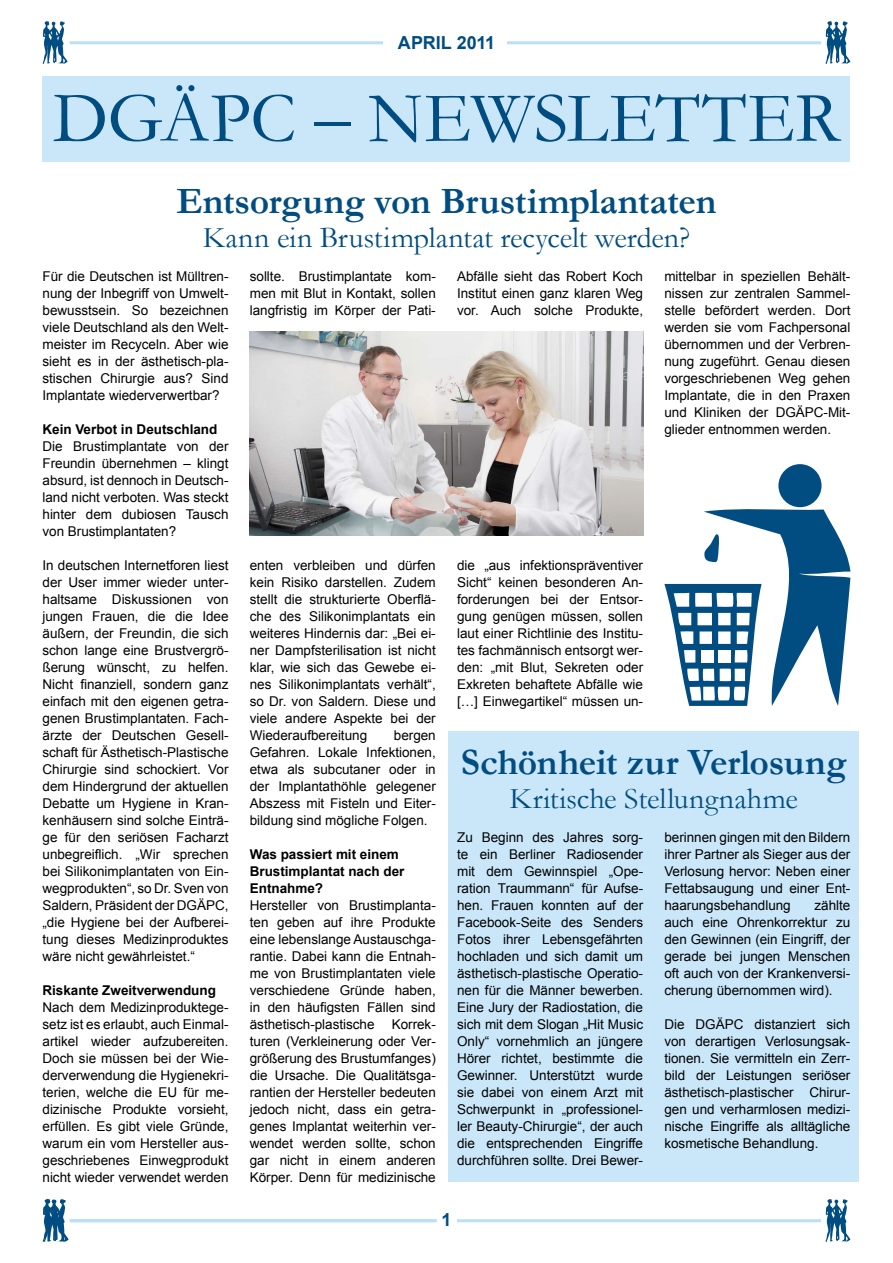
<style>
.page{position:relative;width:893px;height:1263px;background:#fff}
.page>*{position:absolute;margin:0;border:0;box-sizing:border-box;transform-origin:0 0}
.t1{font:72px "Garamond";letter-spacing:-.005em;color:#014d81}
.t2{font:700 37.5px "Garamond";letter-spacing:-.005em;color:#014d81}
.t3{font:30px "Garamond";color:#014d81}
.t4{font:700 18px "Arial";color:#014d81}
.t5{font:13.5px/17px "Arial";color:#000;text-align:justify}
.t6{font:700 13.5px/17px "Arial";color:#000}
</style>
<div class="page">
<svg style="left:507px;top:21px;width:343px;height:43px"></svg>
<svg style="left:42px;top:21px;width:341px;height:43px"></svg>
<svg style="left:457px;top:1199px;width:393px;height:43px"></svg>
<svg style="left:42px;top:1199px;width:395px;height:43px"></svg>
<div style="left:43px;top:77px;width:807px;height:85px;background:#cae7f9"></div>
<div style="left:449px;top:731px;width:410px;height:451px;background:#cae7f9"></div>
<img style="left:250px;top:332px;width:393px;height:204px">
<div style="left:778px;top:464px;width:43px;height:43px;background:#014d81;border-radius:50%"></div>
<svg style="left:664px;top:507px;width:186px;height:199px"></svg>
<h3 class="t4" style="left:398px;top:31px;width:99px">April 2011</h3>
<h1 class="t1" style="left:53px;top:70px;width:789px">DGÄPC – NEWSLETTER</h1>
<h2 class="t2" style="left:176px;top:175px;width:542px">Entsorgung von Brustimplantaten</h2>
<h3 class="t3" style="left:203px;top:217px;width:489px">Kann ein Brustimplantat recycelt werden?</h3>
<p class="t5" style="left:43px;top:268px;width:188px">Für die Deutschen ist Mülltren&shy;nung der Inbegriff von Umwelt&shy;bewusstsein. So bezeichnen viele Deutschland als den Welt&shy;meister im Recyceln. Aber wie sieht es in der ästhetisch-pla&shy;stischen Chirurgie aus? Sind Implantate wiederverwertbar?</p>
<p class="t6" style="left:43px;top:421px;width:176px">Kein Verbot in Deutschland</p>
<p class="t5" style="left:43px;top:438px;width:188px">Die Brustimplantate von der Freundin übernehmen – klingt absurd, ist dennoch in Deutsch&shy;land nicht verboten. Was steckt hinter dem dubiosen Tausch von Brustimplantaten?</p>
<p class="t5" style="left:43px;top:557px;width:188px">In deutschen Internetforen liest der User immer wieder unter&shy;haltsame Diskussionen von jungen Frauen, die die Idee äußern, der Freundin, die sich schon lange eine Brustvergrö&shy;ßerung wünscht, zu helfen.<br>Nicht finanziell, sondern ganz einfach mit den eigenen getra&shy;genen Brustimplantaten. Fach&shy;ärzte der Deutschen Gesell&shy;schaft für Ästhetisch-Plastische Chirurgie sind schockiert. Vor dem Hindergrund der aktuellen Debatte um Hygiene in Kran&shy;kenhäusern sind solche Einträ&shy;ge für den seriösen Facharzt unbegreiflich. „Wir sprechen bei Silikonimplantaten von Ein&shy;wegprodukten“, so Dr. Sven von Saldern, Präsident der DGÄPC, „die Hygiene bei der Aufberei&shy;tung dieses Medizinproduktes wäre nicht gewährleistet.“</p>
<p class="t6" style="left:43px;top:982px;width:175px">Riskante Zweitverwendung</p>
<p class="t5" style="left:43px;top:999px;width:188px">Nach dem Medizinproduktege&shy;setz ist es erlaubt, auch Einmal&shy;artikel wieder aufzubereiten.<br>Doch sie müssen bei der Wie&shy;derverwendung die Hygienekri&shy;terien, welche die EU für me&shy;dizinische Produkte vorsieht, erfüllen. Es gibt viele Gründe, warum ein vom Hersteller aus&shy;geschriebenes Einwegprodukt nicht wieder verwendet werden</p>
<p class="t5" style="left:457px;top:268px;width:188px">Abfälle sieht das Robert Koch Institut einen ganz klaren Weg vor. Auch solche Produkte,</p>
<p class="t5" style="left:250px;top:268px;width:188px">sollte. Brustimplantate kom&shy;men mit Blut in Kontakt, sollen langfristig im Körper der Pati-</p>
<p class="t5" style="left:664px;top:268px;width:188px">mittelbar in speziellen Behält&shy;nissen zur zentralen Sammel&shy;stelle befördert werden. Dort werden sie vom Fachpersonal übernommen und der Verbren&shy;nung zugeführt. Genau diesen vorgeschriebenen Weg gehen Implantate, die in den Praxen und Kliniken der DGÄPC-Mit&shy;glieder entnommen werden.</p>
<p class="t5" style="left:457px;top:557px;width:188px">die „aus infektionspräventiver Sicht“ keinen besonderen An&shy;forderungen bei der Entsor&shy;gung genügen müssen, sollen laut einer Richtlinie des Institu&shy;tes fachmännisch entsorgt wer&shy;den: „mit Blut, Sekreten oder Exkreten behaftete Abfälle wie […] Einwegartikel“ müssen un-</p>
<p class="t5" style="left:250px;top:557px;width:188px">enten verbleiben und dürfen kein Risiko darstellen. Zudem stellt die strukturierte Oberflä&shy;che des Silikonimplantats ein weiteres Hindernis dar: „Bei ei&shy;ner Dampfsterilisation ist nicht klar, wie sich das Gewebe ei&shy;nes Silikonimplantats verhält“, so Dr. von Saldern. Diese und viele andere Aspekte bei der Wiederaufbereitung</p>
<p class="t5" style="left:250px;top:727px;width:188px;text-indent:144px">bergen Gefahren. Lokale Infektionen, etwa als subcutaner oder in der Implantathöhle gelegener Abszess mit Fisteln und Eiter&shy;bildung sind mögliche Folgen.</p>
<p class="t6" style="left:250px;top:846px;width:156px">Was passiert mit einem<br>Brustimplantat nach der<br>Entnahme?</p>
<p class="t5" style="left:250px;top:897px;width:188px">Hersteller von Brustimplanta&shy;ten geben auf ihre Produkte eine lebenslange Austauschga&shy;rantie. Dabei kann die Entnah&shy;me von Brustimplantaten viele verschiedene Gründe haben, in den häufigsten Fällen sind ästhetisch-plastische</p>
<h2 class="t2" style="left:461px;top:737px;width:387px">Schönheit zur Verlosung</h2>
<h3 class="t3" style="left:509px;top:778px;width:290px">Kritische Stellungnahme</h3>
<p class="t5" style="left:457px;top:829px;width:188px">Zu Beginn des Jahres sorg&shy;te ein Berliner Radiosender mit dem Gewinnspiel „Ope&shy;ration Traummann“ für Aufse&shy;hen. Frauen konnten auf der Facebook-Seite des Senders Fotos ihrer Lebensgefährten hochladen und sich damit um ästhetisch-plastische Operatio&shy;nen für die Männer bewerben.<br>Eine Jury der Radiostation, die sich mit dem Slogan „Hit Music Only“ vornehmlich an jüngere Hörer richtet, bestimmte die Gewinner. Unterstützt wurde sie dabei von einem Arzt mit Schwerpunkt in „professionel&shy;ler Beauty-Chirurgie“, der auch die entsprechenden Eingriffe durchführen sollte. Drei Bewer-</p>
<p class="t5" style="left:664px;top:829px;width:187px">berinnen gingen mit den Bildern ihrer Partner als Sieger aus der Verlosung hervor: Neben einer Fettabsaugung und einer Ent&shy;haarungsbehandlung</p>
<p class="t5" style="left:664px;top:897px;width:188px;text-indent:150px">zählte auch eine Ohrenkorrektur zu den Gewinnen (ein Eingriff, der gerade bei jungen Menschen oft auch von der Krankenversi&shy;cherung übernommen wird).</p>
<p class="t5" style="left:664px;top:1016px;width:188px">Die DGÄPC distanziert sich von derartigen Verlosungsak&shy;tionen. Sie vermitteln ein Zerr&shy;bild der Leistungen seriöser ästhetisch-plastischer Chirur&shy;gen und verharmlosen medizi&shy;nische Eingriffe als alltägliche kosmetische Behandlung.</p>
<p class="t5" style="left:250px;top:1016px;width:188px;text-indent:142px">Korrek&shy;turen (Verkleinerung oder Ver&shy;größerung des Brustumfanges) die Ursache. Die Qualitätsga&shy;rantien der Hersteller bedeuten jedoch nicht, dass ein getra&shy;genes Implantat weiterhin ver&shy;wendet werden sollte, schon gar nicht in einem anderen Körper. Denn für medizinische</p>
<h3 class="t4" style="left:441px;top:1208px;width:12px">1</h3>
</div>
